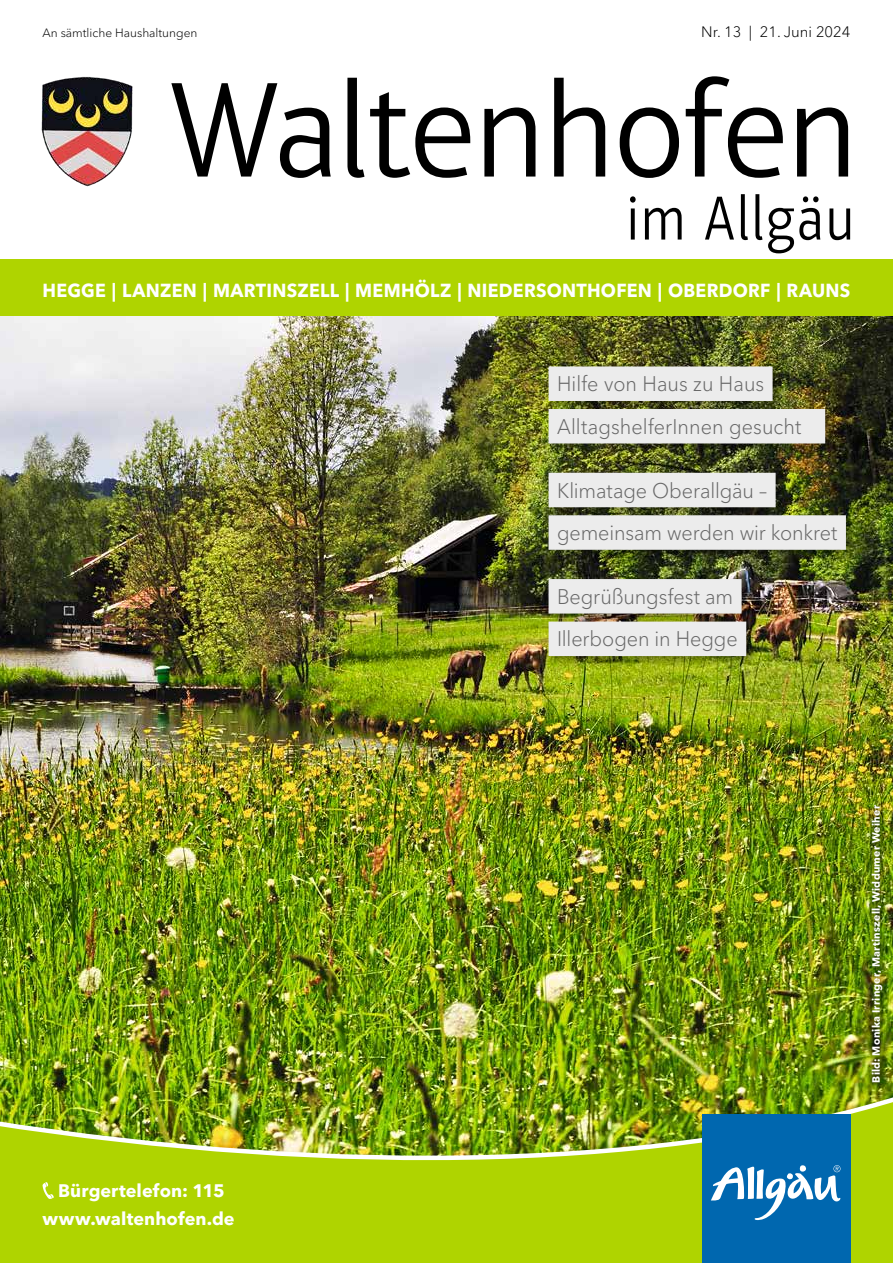
<style>
.page{position:relative;width:893px;height:1263px;background:#fff}
.page>*{position:absolute;margin:0;border:0;box-sizing:border-box;transform-origin:0 0}
.t1{font:300 137.25px "Aptifer Sans LT Pro";letter-spacing:-.03em;color:#000}
.t2{font:300 63px "Aptifer Sans LT Pro";letter-spacing:.015em;color:#000;scale:.9 1}
.t3{font:300 21px/42.5px "Avenir Next LT Pro";color:#676767;scale:.95 1}
.t4{font:700 18.75px "Avenir Next LT Pro";letter-spacing:.015em;color:#fff;scale:.95 1}
.t5{font:700 18px "Avenir Next LT Pro";letter-spacing:.005em;color:#fff}
.t6{font:300 15px "Avenir Next LT Pro";color:#000}
.t7{font:300 12px "Avenir Next LT Pro";color:#000}
.t8{font:700 10.5px "Avenir Next LT Pro";letter-spacing:.025em;color:#fff}
</style>
<div class="page">
<img style="left:0;top:76px;width:893px;height:1187px">
<svg style="left:43px;top:1182px;width:11px;height:17px"></svg>
<div style="left:702px;top:1114px;width:148px;height:149px;background:#0067af"></div>
<svg style="left:711px;top:1165px;width:130px;height:55px"></svg>
<div style="left:862px;top:796px;width:29px;height:295px;background:#000;opacity:.5"></div>
<div style="left:545px;top:363px;width:313px;height:305px;background:#000;opacity:.4"></div>
<div style="left:549px;top:366px;width:224px;height:35px;background:#ececec"></div>
<div style="left:549px;top:409px;width:276px;height:34px;background:#ececec"></div>
<div style="left:549px;top:473px;width:227px;height:34px;background:#ececec"></div>
<div style="left:549px;top:515px;width:297px;height:35px;background:#ececec"></div>
<div style="left:549px;top:579px;width:193px;height:34px;background:#ececec"></div>
<div style="left:549px;top:621px;width:197px;height:35px;background:#ececec"></div>
<p class="t7" style="left:43px;top:25px;width:156px">An sämtliche Haushaltungen</p>
<p class="t6" style="left:701px;top:23px;width:151px">Nr. 13 | 21. Juni 2024</p>
<h1 class="t1" style="left:169px;top:53px;width:691px">Waltenhofen</h1>
<h2 class="t2" style="left:626px;top:183px;width:256px">im Allgäu</h2>
<p class="t4" style="left:43px;top:279px;width:852px">HEGGE | LANZEN | MARTINSZELL | MEMHÖLZ | NIEDERSONTHOFEN | OBERDORF | RAUNS</p>
<p class="t3" style="left:557px;top:363px;width:259px">Hilfe von Haus zu Haus<br>AlltagshelferInnen gesucht</p>
<p class="t3" style="left:557px;top:469px;width:297px">Klimatage Oberallgäu – gemeinsam werden wir konkret</p>
<p class="t3" style="left:557px;top:575px;width:192px">Begrüßungsfest am<br>Illerbogen in Hegge</p>
<p class="t5" style="left:58px;top:1179px;width:168px">Bürgertelefon: 115</p>
<p class="t5" style="left:43px;top:1207px;width:194px">www.waltenhofen.de</p>
<p class="t8" style="left:870px;top:1083px;width:279px;rotate:-90deg">Bild: Monika Irringer, Martinszell, Widdumer Weiher</p>
</div>
